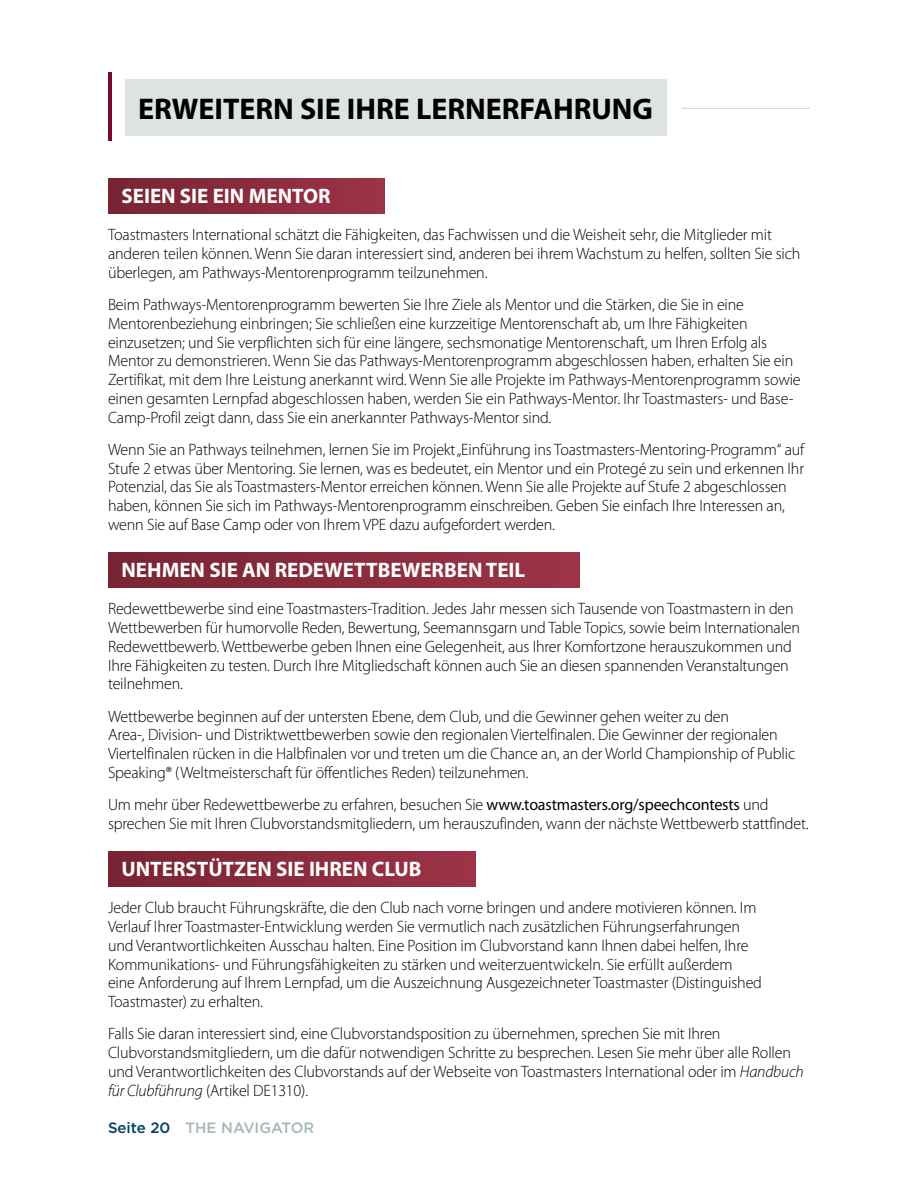
<style>
.page{position:relative;width:918px;height:1188px;background:#fff}
.page>*{position:absolute;margin:0;border:0;box-sizing:border-box;transform-origin:0 0}
.Main_Headers{font:700 30px "Myriad Pro";color:#000}
.Burgandy_Bar_Subhead{font:700 21px "Myriad Pro";color:#fff}
.Body{font:300 16.5px/18.8px "Myriad Pro";letter-spacing:-.01em;color:#000}
.t1{font:500 15px "Gotham";color:#a5b7ba}
.s1{font-weight:400}
.s2{font-style:italic}
.s3{color:#004062}
</style>
<div class="page">
<div style="left:125px;top:80px;width:542px;height:56px;background:#dde3e3"></div>
<hr style="left:682px;top:108px;width:128px;height:1px;background:#d1d3d4">
<div style="left:108px;top:179px;width:277px;height:34px;background:linear-gradient(to right,#782434,#9c3346)"></div>
<div style="left:108px;top:553px;width:471px;height:34px;background:linear-gradient(to right,#782434,#9c3346)"></div>
<div style="left:108px;top:852px;width:367px;height:34px;background:linear-gradient(to right,#782434,#9c3346)"></div>
<hr style="left:108px;top:73px;width:3px;height:68px;background:#770d29">
<p class="Main_Headers" style="left:138px;top:92px;width:516px">ERWEITERN SIE IHRE LERNERFAHRUNG</p>
<p class="Burgandy_Bar_Subhead" style="left:122px;top:184px;width:211px">SEIEN SIE EIN MENTOR</p>
<p class="Body" style="left:108px;top:226px;width:694px">Toastmasters International schätzt die Fähigkeiten, das Fachwissen und die Weisheit sehr, die Mitglieder mit anderen teilen können. Wenn Sie daran interessiert sind, anderen bei ihrem Wachstum zu helfen, sollten Sie sich überlegen, am Pathways-Mentorenprogramm teilzunehmen.</p>
<p class="Body" style="left:108px;top:296px;width:694px">Beim Pathways-Mentorenprogramm bewerten Sie Ihre Ziele als Mentor und die Stärken, die Sie in eine Mentorenbeziehung einbringen; Sie schließen eine kurzzeitige Mentorenschaft ab, um Ihre Fähigkeiten einzusetzen; und Sie verpflichten sich für eine längere, sechsmonatige Mentorenschaft, um Ihren Erfolg als Mentor zu demonstrieren. Wenn Sie das Pathways-Mentorenprogramm abgeschlossen haben, erhalten Sie ein Zertifikat, mit dem Ihre Leistung anerkannt wird. Wenn Sie alle Projekte im Pathways-Mentorenprogramm sowie einen gesamten Lernpfad abgeschlossen haben, werden Sie ein Pathways-Mentor. Ihr Toastmasters- und Base-Camp-Profil zeigt dann, dass Sie ein anerkannter Pathways-Mentor sind.</p>
<p class="Body" style="left:108px;top:440px;width:698px">Wenn Sie an Pathways teilnehmen, lernen Sie im Projekt „Einführung ins Toastmasters-Mentoring-Programm“ auf Stufe 2 etwas über Mentoring. Sie lernen, was es bedeutet, ein Mentor und ein Protegé zu sein und erkennen Ihr Potenzial, das Sie als Toastmasters-Mentor erreichen können. Wenn Sie alle Projekte auf Stufe 2 abgeschlossen haben, können Sie sich im Pathways-Mentorenprogramm einschreiben. Geben Sie einfach Ihre Interessen an, wenn Sie auf Base Camp oder von Ihrem VPE dazu aufgefordert werden.</p>
<p class="Burgandy_Bar_Subhead" style="left:122px;top:558px;width:405px">NEHMEN SIE AN REDEWETTBEWERBEN TEIL</p>
<p class="Body" style="left:108px;top:600px;width:694px">Redewettbewerbe sind eine Toastmasters-Tradition. Jedes Jahr messen sich Tausende von Toastmastern in den Wettbewerben für humorvolle Reden, Bewertung, Seemannsgarn und Table Topics, sowie beim Internationalen Redewettbewerb. Wettbewerbe geben Ihnen eine Gelegenheit, aus Ihrer Komfortzone herauszukommen und Ihre Fähigkeiten zu testen. Durch Ihre Mitgliedschaft können auch Sie an diesen spannenden Veranstaltungen teilnehmen.</p>
<p class="Body" style="left:108px;top:707px;width:689px">Wettbewerbe beginnen auf der untersten Ebene, dem Club, und die Gewinner gehen weiter zu den<br>Area-, Division- und Distriktwettbewerben sowie den regionalen Viertelfinalen. Die Gewinner der regionalen Viertelfinalen rücken in die Halbfinalen vor und treten um die Chance an, an der World Championship of Public Speaking® (Weltmeisterschaft für öffentliches Reden) teilzunehmen.</p>
<p class="Body" style="left:108px;top:796px;width:702px">Um mehr über Redewettbewerbe zu erfahren, besuchen Sie <span class="s1">www.toastmasters.org/speechcontests</span> und sprechen Sie mit Ihren Clubvorstandsmitgliedern, um herauszufinden, wann der nächste Wettbewerb stattfindet.</p>
<p class="Burgandy_Bar_Subhead" style="left:122px;top:857px;width:301px">UNTERSTÜTZEN SIE IHREN CLUB</p>
<p class="Body" style="left:108px;top:899px;width:655px">Jeder Club braucht Führungskräfte, die den Club nach vorne bringen und andere motivieren können. Im Verlauf Ihrer Toastmaster-Entwicklung werden Sie vermutlich nach zusätzlichen Führungserfahrungen und Verantwortlichkeiten Ausschau halten. Eine Position im Clubvorstand kann Ihnen dabei helfen, Ihre Kommunikations- und Führungsfähigkeiten zu stärken und weiterzuentwickeln. Sie erfüllt außerdem eine Anforderung auf Ihrem Lernpfad, um die Auszeichnung Ausgezeichneter Toastmaster (Distinguished Toastmaster) zu erhalten.</p>
<p class="Body" style="left:108px;top:1025px;width:697px">Falls Sie daran interessiert sind, eine Clubvorstandsposition zu übernehmen, sprechen Sie mit Ihren Clubvorstandsmitgliedern, um die dafür notwendigen Schritte zu besprechen. Lesen Sie mehr über alle Rollen und Verantwortlichkeiten des Clubvorstands auf der Webseite von Toastmasters International oder im <span class="s2">Handbuch für Clubführung</span> (Artikel DE1310).</p>
<p class="t1" style="left:108px;top:1118px;width:208px"><span class="s3">Seite 20</span> THE NAVIGATOR</p>
</div>
